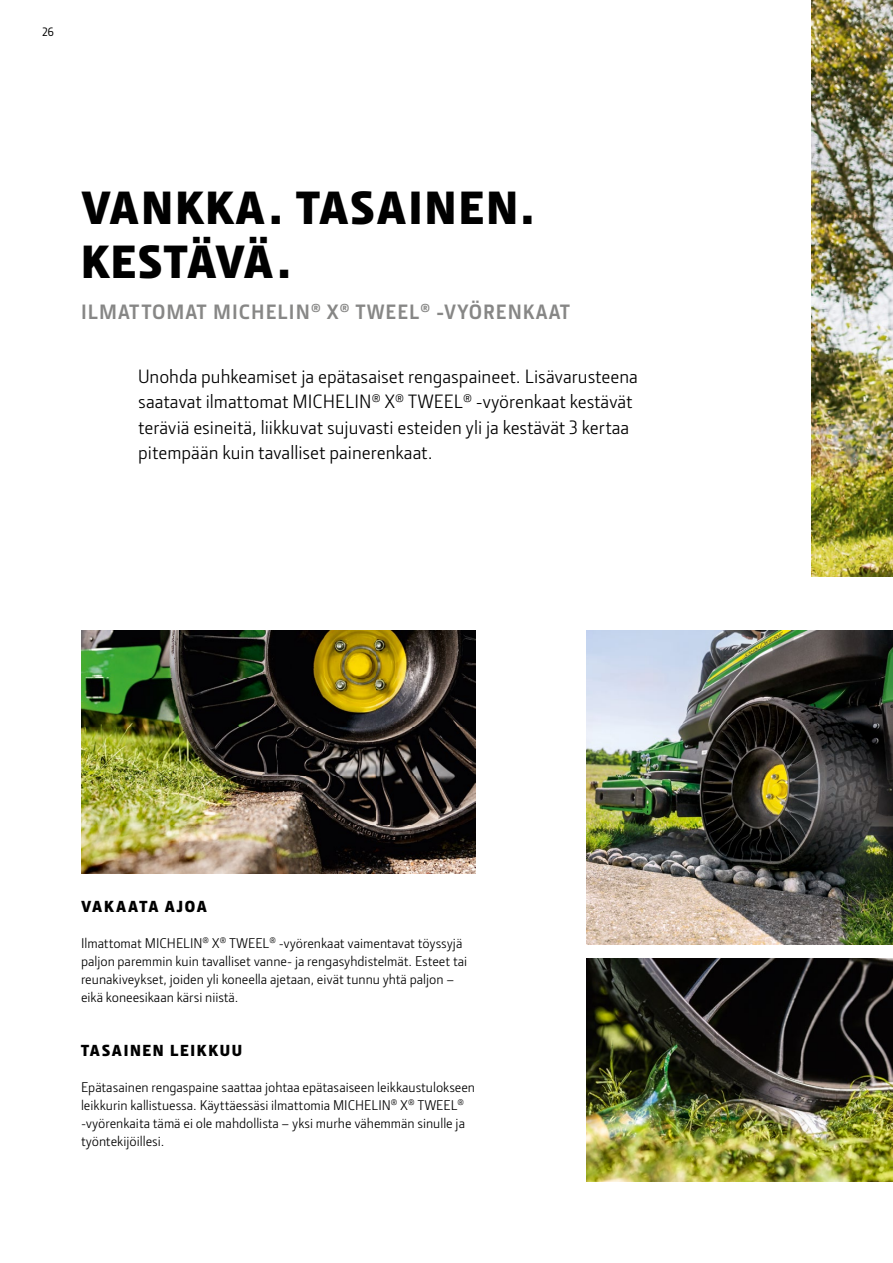
<style>
.page{position:relative;width:893px;height:1263px;background:#fff}
.page>*{position:absolute;margin:0;border:0;box-sizing:border-box;transform-origin:0 0}
.t1{font:900 48px/54px "Section";letter-spacing:.05em;color:#000}
.t2{font:700 21px "JD Sans Pro";letter-spacing:.05em;color:#878786}
.t3{font:19.5px/25.5px "JD Sans Pro";color:#000}
.t4{font:900 16.5px "Section";letter-spacing:.105em;color:#000}
.t5{font:14.25px/18px "JD Sans Pro";color:#000}
.t6{font:500 12px "JD Sans Pro";color:#000}
</style>
<div class="page">
<img style="left:812px;top:0;width:81px;height:576px">
<img style="left:586px;top:630px;width:307px;height:315px">
<img style="left:81px;top:630px;width:394px;height:244px">
<img style="left:586px;top:958px;width:307px;height:224px">
<p class="t6" style="left:42px;top:23px;width:13px">26</p>
<h1 class="t1" style="left:81px;top:180px;width:455px">VANKKA. TASAINEN.<br>KESTÄVÄ.</h1>
<h2 class="t2" style="left:81px;top:298px;width:491px">ILMATTOMAT MICHELIN<sup>®</sup> X<sup>®</sup> TWEEL<sup>®</sup> -VYÖRENKAAT</h2>
<p class="t3" style="left:138px;top:363px;width:501px">Unohda puhkeamiset ja epätasaiset rengaspaineet. Lisävarusteena saatavat ilmattomat MICHELIN<sup>®</sup> X<sup>®</sup> TWEEL<sup>®</sup> -vyörenkaat kestävät teräviä esineitä, liikkuvat sujuvasti esteiden yli ja kestävät 3 kertaa pitempään kuin tavalliset painerenkaat.</p>
<p class="t4" style="left:81px;top:896px;width:127px">VAKAATA AJOA</p>
<p class="t5" style="left:81px;top:934px;width:388px">Ilmattomat MICHELIN<sup>®</sup> X<sup>®</sup> TWEEL<sup>®</sup> -vyörenkaat vaimentavat töyssyjä paljon paremmin kuin tavalliset vanne- ja rengasyhdistelmät. Esteet tai reunakiveykset, joiden yli koneella ajetaan, eivät tunnu yhtä paljon – eikä koneesikaan kärsi niistä.</p>
<p class="t4" style="left:81px;top:1040px;width:163px">TASAINEN LEIKKUU</p>
<p class="t5" style="left:81px;top:1078px;width:396px">Epätasainen rengaspaine saattaa johtaa epätasaiseen leikkaustulokseen leikkurin kallistuessa. Käyttäessäsi ilmattomia MICHELIN<sup>®</sup> X<sup>®</sup> TWEEL<sup>® </sup>-vyörenkaita tämä ei ole mahdollista – yksi murhe vähemmän sinulle ja työntekijöillesi.</p>
</div>
